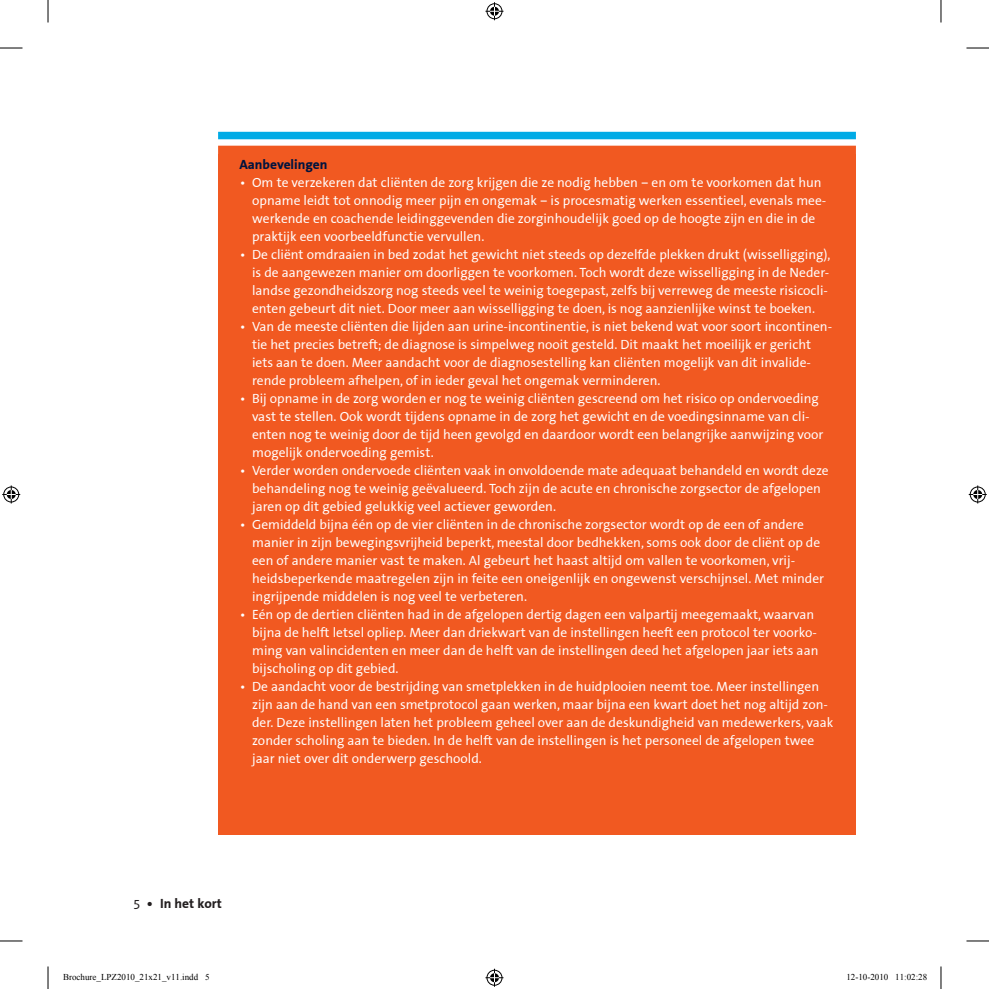
<style>
.page{position:relative;width:989px;height:989px;background:#fff}
.page>*{position:absolute;margin:0;border:0;box-sizing:border-box;transform-origin:0 0}
.t1{font:13.5px/18px "The Sans Correspondence";color:#fff}
.t2{font:700 13.5px "The Sans Correspondence";color:#00133e}
.t3{font:700 13.5px "The Sans Correspondence";color:#231f20}
.t4{font:9px "Times New Roman";color:#000}
.s1{font-weight:400}
</style>
<div class="page">
<div style="left:218px;top:154px;width:638px;height:681px;background:#f15921"></div>
<div style="left:218px;top:132px;width:638px;height:7px;background:#00abe6"></div>
<div style="left:218px;top:146px;width:638px;height:21px;background:#f15921"></div>
<svg style="left:0;top:48px;width:22px;height:1px"></svg>
<svg style="left:966px;top:48px;width:23px;height:1px"></svg>
<svg style="left:0;top:941px;width:22px;height:1px"></svg>
<svg style="left:966px;top:941px;width:23px;height:1px"></svg>
<svg style="left:48px;top:0;width:1px;height:22px"></svg>
<svg style="left:48px;top:966px;width:1px;height:23px"></svg>
<svg style="left:941px;top:0;width:1px;height:22px"></svg>
<svg style="left:941px;top:966px;width:1px;height:23px"></svg>
<svg style="left:485px;top:2px;width:18px;height:18px"></svg>
<svg style="left:485px;top:969px;width:18px;height:18px"></svg>
<svg style="left:2px;top:485px;width:18px;height:18px"></svg>
<svg style="left:969px;top:485px;width:18px;height:18px"></svg>
<p class="t2" style="left:239px;top:157px;width:90px">Aanbevelingen</p>
<p class="t1" style="left:252px;top:174px;width:576px;text-indent:-13px">• Om te verzekeren dat cliënten de zorg krijgen die ze nodig hebben – en om te voorkomen dat hun opname leidt tot onnodig meer pijn en ongemak – is procesmatig werken essentieel, evenals mee&shy;werkende en coachende leidinggevenden die zorginhoudelijk goed op de hoogte zijn en die in de praktijk een voorbeeldfunctie vervullen.</p>
<p class="t1" style="left:252px;top:246px;width:580px;text-indent:-13px">• De cliënt omdraaien in bed zodat het gewicht niet steeds op dezelfde plekken drukt (wisselligging), is de aangewezen manier om doorliggen te voorkomen. Toch wordt deze wisselligging in de Neder&shy;landse gezondheidszorg nog steeds veel te weinig toegepast, zelfs bij verreweg de meeste risicocli&shy;ënten gebeurt dit niet. Door meer aan wisselligging te doen, is nog aanzienlijke winst te boeken.</p>
<p class="t1" style="left:252px;top:318px;width:582px;text-indent:-13px">• Van de meeste cliënten die lijden aan urine-incontinentie, is niet bekend wat voor soort incontinen&shy;tie het precies betreft; de diagnose is simpelweg nooit gesteld. Dit maakt het moeilijk er gericht iets aan te doen. Meer aandacht voor de diagnosestelling kan cliënten mogelijk van dit invalide&shy;rende probleem afhelpen, of in ieder geval het ongemak verminderen.</p>
<p class="t1" style="left:252px;top:390px;width:573px;text-indent:-13px">• Bij opname in de zorg worden er nog te weinig cliënten gescreend om het risico op ondervoeding vast te stellen. Ook wordt tijdens opname in de zorg het gewicht en de voedingsinname van cli&shy;ënten nog te weinig door de tijd heen gevolgd en daardoor wordt een belangrijke aanwijzing voor mogelijk ondervoeding gemist.</p>
<p class="t1" style="left:252px;top:462px;width:578px;text-indent:-13px">• Verder worden ondervoede cliënten vaak in onvoldoende mate adequaat behandeld en wordt deze behandeling nog te weinig geëvalueerd. Toch zijn de acute en chronische zorgsector de afgelopen jaren op dit gebied gelukkig veel actiever geworden.</p>
<p class="t1" style="left:252px;top:516px;width:573px;text-indent:-13px">• Gemiddeld bijna één op de vier cliënten in de chronische zorgsector wordt op de een of andere manier in zijn bewegingsvrijheid beperkt, meestal door bedhekken, soms ook door de cliënt op de een of andere manier vast te maken. Al gebeurt het haast altijd om vallen te voorkomen, vrij&shy;heidsbeperkende maatregelen zijn in feite een oneigenlijk en ongewenst verschijnsel. Met minder ingrijpende middelen is nog veel te verbeteren.</p>
<p class="t1" style="left:252px;top:606px;width:568px;text-indent:-13px">• Eén op de dertien cliënten had in de afgelopen dertig dagen een valpartij meegemaakt, waarvan bijna de helft letsel opliep. Meer dan driekwart van de instellingen heeft een protocol ter voorko&shy;ming van valincidenten en meer dan de helft van de instellingen deed het afgelopen jaar iets aan bijscholing op dit gebied.</p>
<p class="t1" style="left:252px;top:678px;width:583px;text-indent:-13px">• De aandacht voor de bestrijding van smetplekken in de huidplooien neemt toe. Meer instellingen zijn aan de hand van een smetprotocol gaan werken, maar bijna een kwart doet het nog altijd zon&shy;der. Deze instellingen laten het probleem geheel over aan de deskundigheid van medewerkers, vaak zonder scholing aan te bieden. In de helft van de instellingen is het personeel de afgelopen twee jaar niet over dit onderwerp geschoold.</p>
<p class="t3" style="left:133px;top:896px;width:90px"><span class="s1">5</span> • In het kort</p>
<p class="t4" style="left:63px;top:971px;width:148px">Brochure_LPZ2010_21x21_v11.indd 5</p>
<p class="t4" style="left:846px;top:971px;width:82px">12-10-2010 11:02:28</p>
</div>
